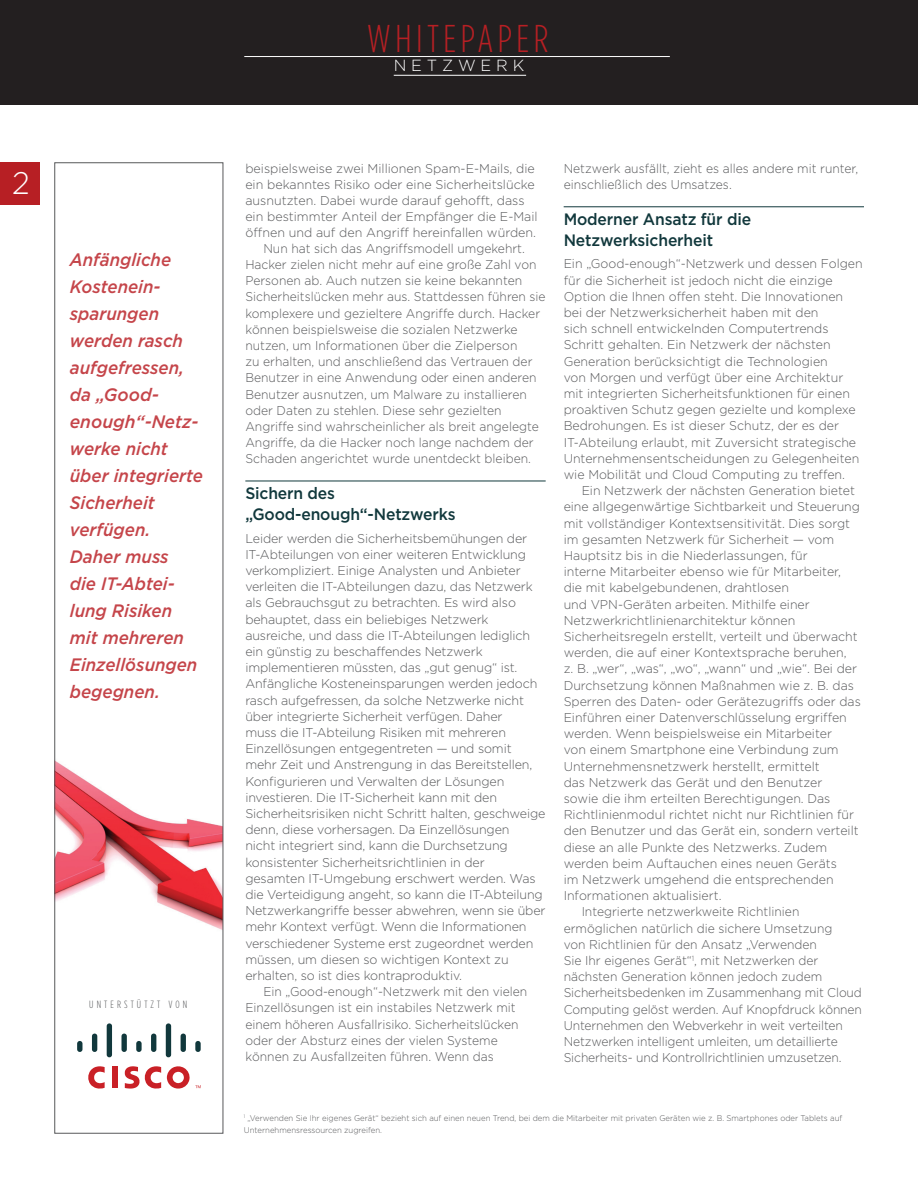
<style>
.page{position:relative;width:918px;height:1188px;background:#fff}
.page>*{position:absolute;margin:0;border:0;box-sizing:border-box;transform-origin:0 0}
.t1{font:300 38.7px "Gotham Condensed";letter-spacing:.12em;color:#b71f24}
.t2{font:300 31.2px "Gotham";color:#fff;scale:.96 1}
.t3{font:italic 500 18px/27px "Gotham";color:#c5454a;scale:.94 1}
.t4{font:500 16.5px/21px "Gotham";letter-spacing:-.01em;color:#11383c;scale:.95 1}
.t5{font:300 16.05px "Gotham";color:#fff}
.t6{font:300 12.75px/16.2px "Gotham";color:#57585a}
.t7{font:300 12.75px/16.2px "Gotham";color:#57585a;scale:.95 1}
.t8{font:300 10.5px "Gotham Condensed";letter-spacing:.3em;color:#57585a}
.t9{font:300 8.25px/12px "Gotham";color:#57585a;scale:.95 1}
</style>
<div class="page">
<img style="left:56px;top:761px;width:165px;height:169px">
<div style="left:54px;top:162px;width:169px;height:972px;border:1px solid #57585a"></div>
<div style="left:0;top:162px;width:40px;height:43px;background:#b71f24"></div>
<div style="left:0;top:0;width:918px;height:104px;background:#231f20"></div>
<hr style="left:245px;top:481px;width:301px;height:1px;background:#11383c">
<hr style="left:564px;top:206px;width:300px;height:1px;background:#11383c">
<svg style="left:88px;top:1066px;width:17px;height:23px"></svg>
<div style="left:112px;top:1067px;width:5px;height:21px;background:#c92026"></div>
<svg style="left:77px;top:1041px;width:5px;height:11px"></svg>
<svg style="left:92px;top:1034px;width:5px;height:18px"></svg>
<svg style="left:107px;top:1023px;width:5px;height:34px"></svg>
<svg style="left:122px;top:1034px;width:5px;height:18px"></svg>
<svg style="left:136px;top:1041px;width:6px;height:11px"></svg>
<svg style="left:151px;top:1034px;width:5px;height:18px"></svg>
<svg style="left:166px;top:1023px;width:5px;height:34px"></svg>
<svg style="left:181px;top:1034px;width:5px;height:18px"></svg>
<svg style="left:195px;top:1041px;width:6px;height:11px"></svg>
<svg style="left:125px;top:1066px;width:36px;height:23px"></svg>
<svg style="left:167px;top:1066px;width:34px;height:23px"></svg>
<hr style="left:394px;top:75px;width:132px;height:1px;background:#fff">
<hr style="left:244px;top:56px;width:426px;height:1px;background:#fff">
<h2 class="t2" style="left:12px;top:166px;width:20px">2</h2>
<h3 class="t3" style="left:70px;top:246px;width:143px">Anfängliche<br>Kostenein&shy;sparungen werden rasch aufgefressen, da „Good&shy;enough“-Netz&shy;werke nicht über integrierte<br>Sicherheit verfügen.<br>Daher muss<br>die IT-Abtei&shy;lung Risiken mit mehreren<br>Einzellösungen begegnen.</h3>
<p class="t8" style="left:89px;top:999px;width:99px">UNTERSTÜTZT VON</p>
<h1 class="t1" style="left:367px;top:18px;width:183px">WHITEPAPER</h1>
<p class="t5" style="left:394px;top:57px;width:132px">N E T Z W E R K</p>
<p class="t6" style="left:245px;top:160px;width:291px">beispielsweise zwei Millionen Spam-E-Mails, die</p>
<p class="t6" style="left:245px;top:176px;width:291px">ein bekanntes Risiko oder eine Sicherheitslücke</p>
<p class="t6" style="left:245px;top:192px;width:281px">ausnutzten. Dabei wurde darauf gehofft, dass</p>
<p class="t6" style="left:245px;top:208px;width:294px">ein bestimmter Anteil der Empfänger die E-Mail</p>
<p class="t6" style="left:245px;top:224px;width:292px">öffnen und auf den Angriff hereinfallen würden.</p>
<p class="t7" style="left:263px;top:240px;width:277px">Nun hat sich das Angriffsmodell umgekehrt.</p>
<p class="t7" style="left:245px;top:256px;width:308px">Hacker zielen nicht mehr auf eine große Zahl von</p>
<p class="t7" style="left:245px;top:272px;width:293px">Personen ab. Auch nutzen sie keine bekannten</p>
<p class="t7" style="left:245px;top:289px;width:318px">Sicherheitslücken mehr aus. Stattdessen führen sie</p>
<p class="t7" style="left:245px;top:305px;width:312px">komplexere und gezieltere Angriffe durch. Hacker</p>
<p class="t7" style="left:245px;top:321px;width:288px">können beispielsweise die sozialen Netzwerke</p>
<p class="t7" style="left:245px;top:337px;width:288px">nutzen, um Informationen über die Zielperson</p>
<p class="t7" style="left:245px;top:353px;width:304px">zu erhalten, und anschließend das Vertrauen der</p>
<p class="t7" style="left:245px;top:370px;width:308px">Benutzer in eine Anwendung oder einen anderen</p>
<p class="t7" style="left:245px;top:386px;width:298px">Benutzer ausnutzen, um Malware zu installieren</p>
<p class="t7" style="left:245px;top:402px;width:271px">oder Daten zu stehlen. Diese sehr gezielten</p>
<p class="t7" style="left:245px;top:418px;width:310px">Angriffe sind wahrscheinlicher als breit angelegte</p>
<p class="t7" style="left:245px;top:434px;width:305px">Angriffe, da die Hacker noch lange nachdem der</p>
<p class="t7" style="left:245px;top:451px;width:302px">Schaden angerichtet wurde unentdeckt bleiben.</p>
<p class="t4" style="left:245px;top:483px;width:223px">Sichern des „Good-enough“-Netzwerks</p>
<p class="t6" style="left:245px;top:530px;width:302px">Leider werden die Sicherheitsbemühungen der IT-Abteilungen von einer weiteren Entwicklung verkompliziert. Einige Analysten und Anbieter verleiten die IT-Abteilungen dazu, das Netzwerk als Gebrauchsgut zu betrachten. Es wird also behauptet, dass ein beliebiges Netzwerk ausreiche, und dass die IT-Abteilungen lediglich ein günstig zu beschaffendes Netzwerk implementieren müssten, das „gut genug“ ist.<br>Anfängliche Kosteneinsparungen werden jedoch rasch aufgefressen, da solche Netzwerke nicht über integrierte Sicherheit verfügen. Daher<br>muss die IT-Abteilung Risiken mit mehreren Einzellösungen entgegentreten — und somit mehr Zeit und Anstrengung in das Bereitstellen, Konfigurieren und Verwalten der Lösungen investieren. Die IT-Sicherheit kann mit den Sicherheitsrisiken nicht Schritt halten, geschweige denn, diese vorhersagen. Da Einzellösungen<br>nicht integriert sind, kann die Durchsetzung konsistenter Sicherheitsrichtlinien in der gesamten IT-Umgebung erschwert werden. Was die Verteidigung angeht, so kann die IT-Abteilung Netzwerkangriffe besser abwehren, wenn sie über mehr Kontext verfügt. Wenn die Informationen verschiedener Systeme erst zugeordnet werden müssen, um diesen so wichtigen Kontext zu erhalten, so ist dies kontraproduktiv.</p>
<p class="t7" style="left:245px;top:983px;width:298px;text-indent:18px">Ein „Good-enough“-Netzwerk mit den vielen Einzellösungen ist ein instabiles Netzwerk mit einem höheren Ausfallrisiko. Sicherheitslücken oder der Absturz eines der vielen Systeme können zu Ausfallzeiten führen. Wenn das</p>
<p class="t7" style="left:564px;top:160px;width:312px">Netzwerk ausfällt, zieht es alles andere mit runter, einschließlich des Umsatzes.</p>
<p class="t4" style="left:564px;top:208px;width:199px">Moderner Ansatz für die<br>Netzwerksicherheit</p>
<p class="t6" style="left:564px;top:256px;width:301px">Ein „Good-enough“-Netzwerk und dessen Folgen für die Sicherheit ist jedoch nicht die einzige Option die Ihnen offen steht. Die Innovationen bei der Netzwerksicherheit haben mit den<br>sich schnell entwickelnden Computertrends Schritt gehalten. Ein Netzwerk der nächsten Generation berücksichtigt die Technologien<br>von Morgen und verfügt über eine Architektur mit integrierten Sicherheitsfunktionen für einen proaktiven Schutz gegen gezielte und komplexe Bedrohungen. Es ist dieser Schutz, der es der IT-Abteilung erlaubt, mit Zuversicht strategische Unternehmensentscheidungen zu Gelegenheiten wie Mobilität und Cloud Computing zu treffen.</p>
<p class="t6" style="left:582px;top:482px;width:275px">Ein Netzwerk der nächsten Generation bietet</p>
<p class="t6" style="left:564px;top:499px;width:298px">eine allgegenwärtige Sichtbarkeit und Steuerung</p>
<p class="t6" style="left:564px;top:515px;width:288px">mit vollständiger Kontextsensitivität. Dies sorgt</p>
<p class="t6" style="left:564px;top:531px;width:272px">im gesamten Netzwerk für Sicherheit — vom</p>
<p class="t6" style="left:564px;top:547px;width:246px">Hauptsitz bis in die Niederlassungen, für</p>
<p class="t6" style="left:564px;top:563px;width:279px">interne Mitarbeiter ebenso wie für Mitarbeiter,</p>
<p class="t6" style="left:564px;top:580px;width:227px">die mit kabelgebundenen, drahtlosen</p>
<p class="t6" style="left:564px;top:596px;width:248px">und VPN-Geräten arbeiten. Mithilfe einer</p>
<p class="t6" style="left:564px;top:612px;width:233px">Netzwerkrichtlinienarchitektur können</p>
<p class="t6" style="left:564px;top:628px;width:296px">Sicherheitsregeln erstellt, verteilt und überwacht</p>
<p class="t6" style="left:564px;top:644px;width:284px">werden, die auf einer Kontextsprache beruhen,</p>
<p class="t6" style="left:564px;top:661px;width:295px">z. B. „wer“, „was“, „wo“, „wann“ und „wie“. Bei der</p>
<p class="t6" style="left:564px;top:677px;width:292px">Durchsetzung können Maßnahmen wie z. B. das</p>
<p class="t6" style="left:564px;top:693px;width:299px">Sperren des Daten- oder Gerätezugriffs oder das</p>
<p class="t6" style="left:564px;top:709px;width:285px">Einführen einer Datenverschlüsselung ergriffen</p>
<p class="t6" style="left:564px;top:725px;width:270px">werden. Wenn beispielsweise ein Mitarbeiter</p>
<p class="t6" style="left:564px;top:742px;width:277px">von einem Smartphone eine Verbindung zum</p>
<p class="t6" style="left:564px;top:758px;width:258px">Unternehmensnetzwerk herstellt, ermittelt</p>
<p class="t6" style="left:564px;top:774px;width:260px">das Netzwerk das Gerät und den Benutzer</p>
<p class="t6" style="left:564px;top:790px;width:268px">sowie die ihm erteilten Berechtigungen. Das</p>
<p class="t6" style="left:564px;top:806px;width:292px">Richtlinienmodul richtet nicht nur Richtlinien für</p>
<p class="t6" style="left:564px;top:823px;width:297px">den Benutzer und das Gerät ein, sondern verteilt</p>
<p class="t6" style="left:564px;top:839px;width:265px">diese an alle Punkte des Netzwerks. Zudem</p>
<p class="t6" style="left:564px;top:855px;width:275px">werden beim Auftauchen eines neuen Geräts</p>
<p class="t6" style="left:564px;top:871px;width:271px">im Netzwerk umgehend die entsprechenden</p>
<p class="t6" style="left:564px;top:887px;width:159px">Informationen aktualisiert.</p>
<p class="t7" style="left:582px;top:904px;width:231px">Integrierte netzwerkweite Richtlinien</p>
<p class="t7" style="left:564px;top:920px;width:284px">ermöglichen natürlich die sichere Umsetzung</p>
<p class="t7" style="left:564px;top:936px;width:268px">von Richtlinien für den Ansatz „Verwenden</p>
<p class="t7" style="left:564px;top:952px;width:270px">Sie Ihr eigenes Gerät“<sup>1</sup>, mit Netzwerken der</p>
<p class="t7" style="left:564px;top:968px;width:274px">nächsten Generation können jedoch zudem</p>
<p class="t7" style="left:564px;top:985px;width:315px">Sicherheitsbedenken im Zusammenhang mit Cloud</p>
<p class="t7" style="left:564px;top:1001px;width:316px">Computing gelöst werden. Auf Knopfdruck können</p>
<p class="t7" style="left:564px;top:1017px;width:295px">Unternehmen den Webverkehr in weit verteilten</p>
<p class="t7" style="left:564px;top:1033px;width:290px">Netzwerken intelligent umleiten, um detaillierte</p>
<p class="t7" style="left:564px;top:1049px;width:294px">Sicherheits- und Kontrollrichtlinien umzusetzen.</p>
<p class="t9" style="left:244px;top:1112px;width:632px"><sup>1</sup> „Verwenden Sie Ihr eigenes Gerät“ bezieht sich auf einen neuen Trend, bei dem die Mitarbeiter mit privaten Geräten wie z. B. Smartphones oder Tablets auf<br>Unternehmensressourcen zugreifen.</p>
</div>
